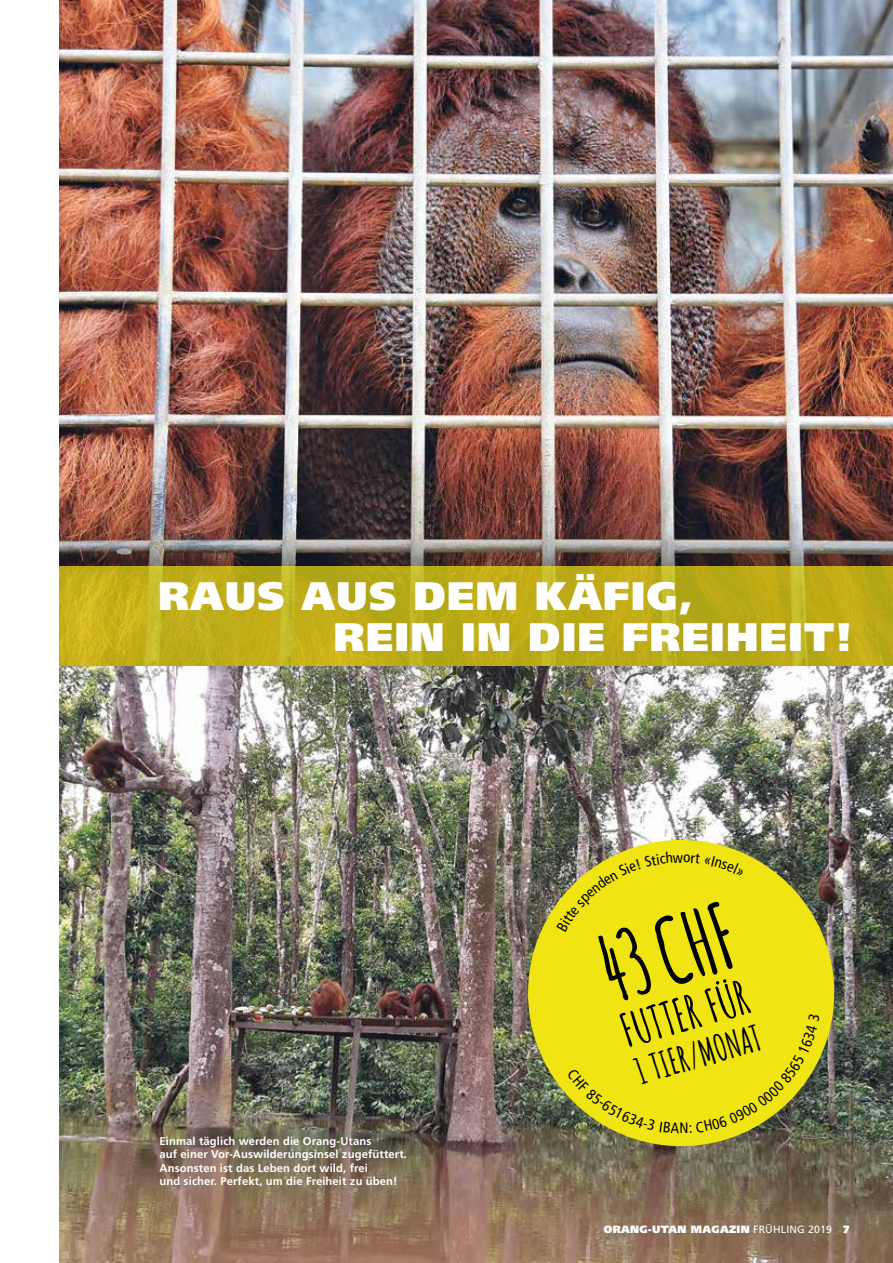
<style>
.page{position:relative;width:893px;height:1263px;background:#fff}
.page>*{position:absolute;margin:0;border:0;box-sizing:border-box;transform-origin:0 0}
.t1{font:700 90px "Amatic SC";color:#000}
.t2{font:700 45.75px "Amatic SC";color:#000}
.t3{font:900 39.75px/40.5px "Frutiger LT Pro";letter-spacing:.03em;color:#fff}
.t4{font:700 35.25px "Amatic SC";color:#000}
.t5{font:700 11.25px/13.5px "Frutiger LT Pro";letter-spacing:.01em;color:#fff}
.t6{font:900 10.5px "Frutiger LT Pro";letter-spacing:.03em;color:#fff}
.s1{font-weight:400}
</style>
<div class="page">
<img style="left:60px;top:665px;width:833px;height:598px">
<img style="left:60px;top:0;width:833px;height:566px">
<svg style="left:60px;top:566px;width:833px;height:99px;background:#bead19"></svg>
<div style="left:528px;top:840px;width:306px;height:306px;background:#f1e413;border-radius:50%"></div>
<svg style="left:567px;top:1058px;width:253px;height:75px"></svg>
<svg style="left:557px;top:851px;width:187px;height:53px"></svg>
<h3 class="t3" style="left:334px;top:576px;width:520px;text-indent:-175px">RAUS AUS DEM KÄFIG,<br>REIN IN DIE FREIHEIT!</h3>
<p class="t5" style="left:159px;top:1134px;width:249px">Einmal täglich werden die Orang-Utans<br>auf einer Vor-Auswilderungsinsel zugefüttert.<br>Ansonsten ist das Leben dort wild, frei<br>und sicher. Perfekt, um die Freiheit zu üben!</p>
<h1 class="t1" style="left:581px;top:905px;width:141px;rotate:-16deg">43CHF</h1>
<h2 class="t2" style="left:612px;top:998px;width:132px;rotate:-16deg">FUTTER FÜR</h2>
<h3 class="t4" style="left:629px;top:1046px;width:131px;rotate:-16deg">1 TIER/MONAT</h3>
<p class="t6" style="left:604px;top:1223px;width:247px">ORANG-UTAN MAGAZIN <span class="s1">FRÜHLING 2019</span> 7</p>
</div>
